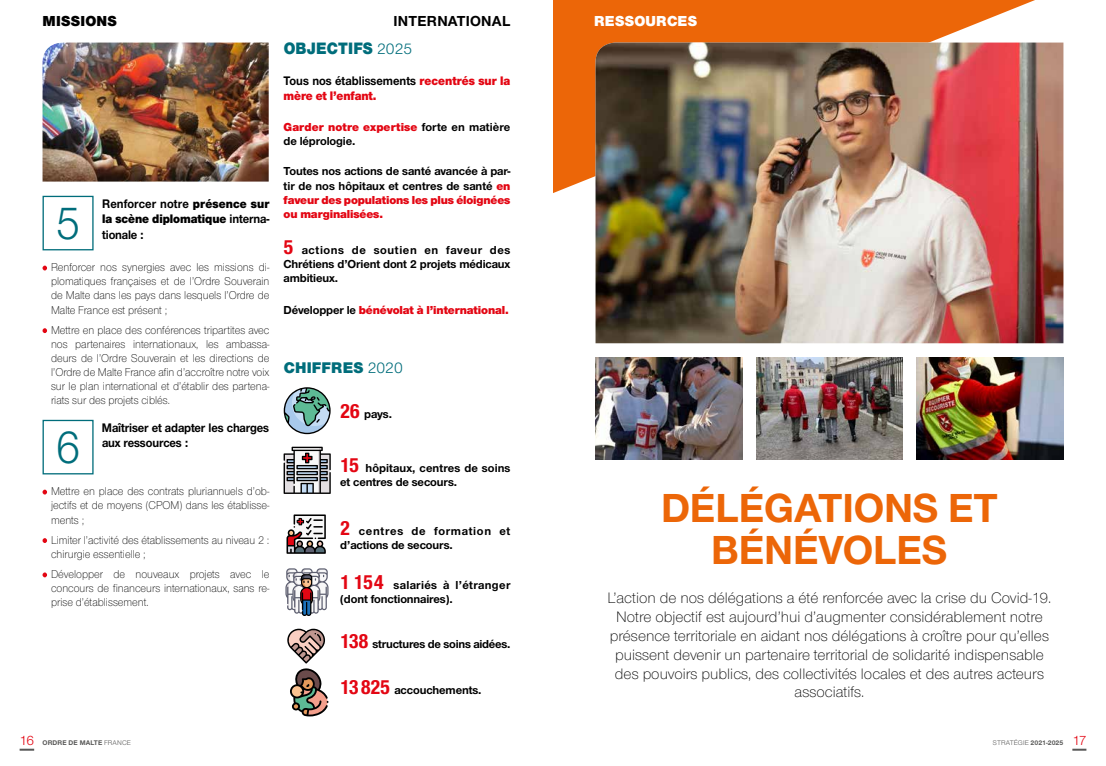
<style>
.page{position:relative;width:1106px;height:766px;background:#fff}
.page>*{position:absolute;margin:0;border:0;box-sizing:border-box;transform-origin:0 0}
.t1{font:48.2px "Nimbus Sans Novus TOT";color:#006d7b;scale:.93 1}
.t2{font:700 42px/42px "Nimbus Sans Novus TOT";letter-spacing:-.005em;color:#ec6608;text-align:center}
.t3{font:900 17.1px "Nimbus Sans Novus TOT";letter-spacing:.015em;color:#006d7b;scale:.93 1}
.t4{font:900 16px "Nimbus Sans Novus TOT";letter-spacing:.015em;color:#006d7b}
.t5{font:300 15.7px/18.9px "Nimbus Sans Novus TOT";color:#000;text-align:center}
.t6{font:700 15px "Nimbus Sans Novus TOT";letter-spacing:.015em;color:#000}
.t7{font:900 15px "Nimbus Sans Novus TOT";letter-spacing:.015em;color:#fff}
.t8{font:900 15px "Nimbus Sans Novus TOT";letter-spacing:.015em;color:#000}
.t9{font:700 12.8px/15.4px "Nimbus Sans Novus TOT";letter-spacing:-.01em;color:#000;text-align:justify;scale:.93 1}
.t10{font:900 12.8px/15.4px "Nimbus Sans Novus TOT";letter-spacing:-.01em;color:#e30613;scale:.93 1}
.t11{font:700 12px/14.4px "Nimbus Sans Novus TOT";letter-spacing:-.01em;color:#000}
.t12{font:700 12px/14.4px "Nimbus Sans Novus TOT";letter-spacing:.055em;color:#000}
.t13{font:900 12px "Nimbus Sans Novus TOT";letter-spacing:-.01em;color:#e30613}
.t14{font:300 11.8px/14.1px "Nimbus Sans Novus TOT";color:#000;text-align:justify;scale:.93 1}
.t15{font:700 7px "Nimbus Sans Novus TOT";letter-spacing:.015em;color:#575756}
.t16{font:7px "Nimbus Sans Novus TOT";letter-spacing:.015em;color:#575756}
.s1{font-weight:900}
.s2{font-weight:400;font-size:16px}
.s3{font-weight:700;color:#000}
.s4{font-weight:900;color:#e30613}
.s5{font-family:"Nimbus Sans Novus TOT Bol Con";font-weight:400;font-size:21px;color:#e30613}
.s6{font-weight:400}
.s7{font-weight:400;font-size:14px;color:#e30613}
.s8{font-weight:700}
.s9{font-size:14px;color:#e30613}
</style>
<div class="page">
<svg style="left:1072px;top:748px;width:14px;height:2px"></svg>
<svg style="left:20px;top:748px;width:14px;height:2px"></svg>
<svg style="left:553px;top:0;width:482px;height:193px;fill:#ec6608"></svg>
<div style="left:43px;top:196px;width:51px;height:54px;border:1px solid #006d7b"></div>
<svg style="left:43px;top:265px;width:4px;height:5px"></svg>
<svg style="left:43px;top:328px;width:4px;height:5px"></svg>
<div style="left:43px;top:419px;width:51px;height:55px;border:1px solid #006d7b"></div>
<svg style="left:43px;top:489px;width:4px;height:5px"></svg>
<svg style="left:43px;top:538px;width:4px;height:5px"></svg>
<svg style="left:43px;top:572px;width:4px;height:5px"></svg>
<svg style="left:283px;top:446px;width:48px;height:47px"></svg>
<svg style="left:285px;top:568px;width:43px;height:48px"></svg>
<img style="left:43px;top:43px;width:226px;height:138px">
<svg style="left:284px;top:387px;width:46px;height:47px"></svg>
<svg style="left:287px;top:628px;width:41px;height:88px"></svg>
<img style="left:595px;top:43px;width:468px;height:300px">
<img style="left:595px;top:357px;width:147px;height:102px">
<img style="left:756px;top:357px;width:146px;height:102px">
<img style="left:917px;top:357px;width:146px;height:102px">
<svg style="left:286px;top:514px;width:40px;height:39px"></svg>
<p class="t8" style="left:43px;top:12px;width:76px">MISSIONS</p>
<p class="t6" style="left:393px;top:12px;width:118px">INTERNATIONAL</p>
<p class="t7" style="left:594px;top:12px;width:105px">RESSOURCES</p>
<h1 class="t1" style="left:56px;top:196px;width:28px">5</h1>
<p class="t9" style="left:102px;top:196px;width:181px">Renforcer notre <span class="s1">présence sur la scène diplomatique</span> interna&shy;tionale :</p>
<p class="t14" style="left:51px;top:260px;width:236px">Renforcer nos synergies avec les missions di&shy;plomatiques françaises et de l’Ordre Souverain de Malte dans les pays dans lesquels l’Ordre de Malte France est présent ;</p>
<p class="t14" style="left:51px;top:323px;width:236px">Mettre en place des conférences tripartites avec nos partenaires internationaux, les ambassa&shy;deurs de l’Ordre Souverain et les directions de l’Ordre de Malte France afin d’accroître notre voix sur le plan international et d’établir des partena&shy;riats sur des projets ciblés.</p>
<h1 class="t1" style="left:56px;top:420px;width:28px">6</h1>
<p class="t9" style="left:102px;top:420px;width:181px">Maîtriser et adapter les charges aux ressources :</p>
<p class="t14" style="left:51px;top:484px;width:236px">Mettre en place des contrats pluriannuels d’ob&shy;jectifs et de moyens (CPOM) dans les établisse&shy;ments ;</p>
<p class="t14" style="left:51px;top:532px;width:236px">Limiter l’activité des établissements au niveau 2 : chirurgie essentielle ;</p>
<p class="t14" style="left:51px;top:567px;width:236px">Développer de nouveaux projets avec le concours de financeurs internationaux, sans re&shy;prise d’établissement.</p>
<h3 class="t3" style="left:284px;top:38px;width:140px">OBJECTIFS <span class="s2">2025</span></h3>
<p class="t10" style="left:283px;top:73px;width:245px"><span class="s3">Tous nos établissements</span> recentrés sur la mère et l’enfant.</p>
<p class="t11" style="left:283px;top:119px;width:228px"><span class="s4">Garder notre expertise</span> forte en matière de léprologie.</p>
<p class="t11" style="left:283px;top:164px;width:228px;text-align:justify">Toutes nos actions de santé avancée à par&shy;tir de nos hôpitaux et centres de santé <span class="s4">en faveur des populations les plus éloignées ou marginalisées.</span></p>
<p class="t11" style="left:283px;top:242px;width:228px;text-align:justify"><span class="s5">5</span> actions de soutien en faveur des Chrétiens d’Orient dont 2 projets médicaux ambitieux.</p>
<p class="t13" style="left:283px;top:302px;width:227px"><span class="s3">Développer le</span> bénévolat à l’international.</p>
<h3 class="t4" style="left:284px;top:358px;width:121px">CHIFFRES <span class="s6">2020</span></h3>
<p class="t11" style="left:340px;top:406px;width:53px"><span class="s5">26</span> pays.</p>
<p class="t11" style="left:340px;top:460px;width:172px"><span class="s5">15</span> hôpitaux, centres de soins et centres de secours.</p>
<p class="t12" style="left:340px;top:523px;width:172px"><span class="s5">2</span> centres de formation et d’actions de secours.</p>
<p class="t11" style="left:340px;top:577px;width:172px"><span class="s5">1 154</span> salariés à l’étranger (dont fonctionnaires).</p>
<p class="t11" style="left:340px;top:637px;width:172px"><span class="s5">138</span> structures de soins aidées.</p>
<p class="t11" style="left:340px;top:682px;width:143px"><span class="s5">13825</span> accouchements.</p>
<h2 class="t2" style="left:661px;top:487px;width:338px">DÉLÉGATIONS ET<br>BÉNÉVOLES</h2>
<p class="t5" style="left:607px;top:588px;width:445px">L’action de nos délégations a été renforcée avec la crise du Covid-19.<br>Notre objectif est aujourd’hui d’augmenter considérablement notre présence territoriale en aidant nos délégations à croître pour qu’elles puissent devenir un partenaire territorial de solidarité indispensable des pouvoirs publics, des collectivités locales et des autres acteurs associatifs.</p>
<p class="t15" style="left:20px;top:737px;width:113px"><span class="s7">16</span> ORDRE DE MALTE <span class="s6">FRANCE</span></p>
<p class="t16" style="left:993px;top:738px;width:95px">STRATÉGIE <span class="s8">2021-2025</span> <span class="s9">17</span></p>
</div>
